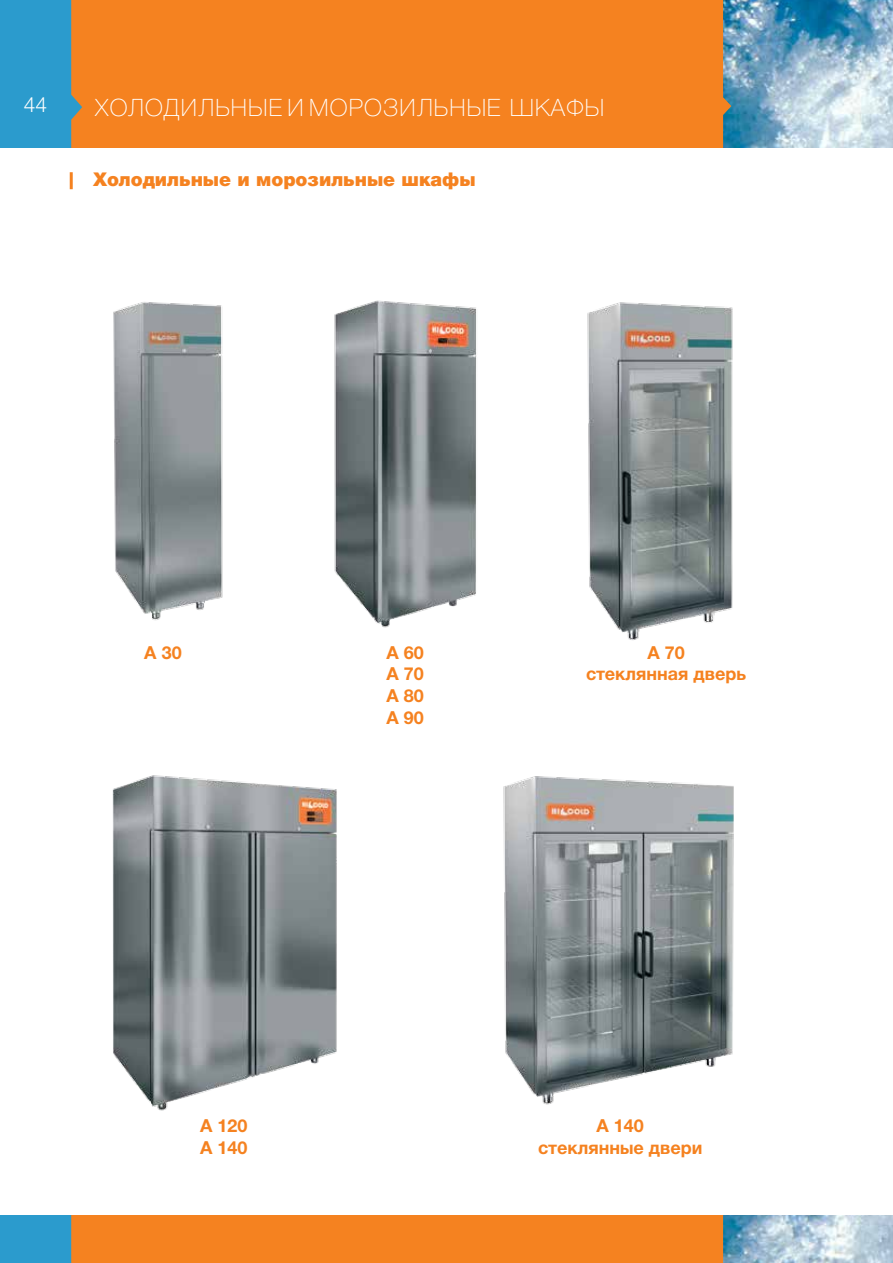
<style>
.page{position:relative;width:893px;height:1263px;background:#fff}
.page>*{position:absolute;margin:0;border:0;box-sizing:border-box;transform-origin:0 0}
.t1{font:100 24px "Helvetica Neue Cyr";letter-spacing:.05em;color:#fff}
.t2{font:300 21px "Helvetica Neue Cyr";color:#fff}
.t3{font:900 19.05px "Helvetica Neue Cyr";color:#f58220}
.t4{font:700 18px/21.6px "Helvetica Neue Cyr";color:#f58220;text-align:center}
</style>
<div class="page">
<img style="left:731px;top:0;width:162px;height:148px">
<img style="left:731px;top:1215px;width:162px;height:48px">
<div style="left:82px;top:0;width:649px;height:1263px;background:#f58220"></div>
<svg style="left:35px;top:0;width:47px;height:1263px;background:#5796a8"></svg>
<div style="left:0;top:0;width:35px;height:1263px;background:#2b9bcd"></div>
<div style="left:0;top:149px;width:893px;height:1066px;background:#fff"></div>
<img style="left:334px;top:300px;width:143px;height:328px">
<hr style="left:70px;top:172px;width:3px;height:17px;background:#f58220">
<img style="left:503px;top:776px;width:230px;height:329px">
<img style="left:113px;top:302px;width:110px;height:319px">
<img style="left:587px;top:302px;width:146px;height:338px">
<img style="left:113px;top:775px;width:224px;height:336px">
<p class="t2" style="left:24px;top:93px;width:25px">44</p>
<h1 class="t1" style="left:95px;top:95px;width:511px">ХОЛОДИЛЬНЫЕ И МОРОЗИЛЬНЫЕ ШКАФЫ</h1>
<p class="t3" style="left:93px;top:168px;width:384px">Холодильные и морозильные шкафы</p>
<p class="t4" style="left:144px;top:642px;width:39px">A 30</p>
<p class="t4" style="left:386px;top:642px;width:39px;text-align:justify">A 60<br>A 70<br>A 80<br>A 90</p>
<p class="t4" style="left:586px;top:642px;width:162px">A 70<br>стеклянная дверь</p>
<p class="t4" style="left:200px;top:1115px;width:49px;text-align:left">A 120<br>A 140</p>
<p class="t4" style="left:538px;top:1115px;width:166px">A 140<br>стеклянные двери</p>
</div>
